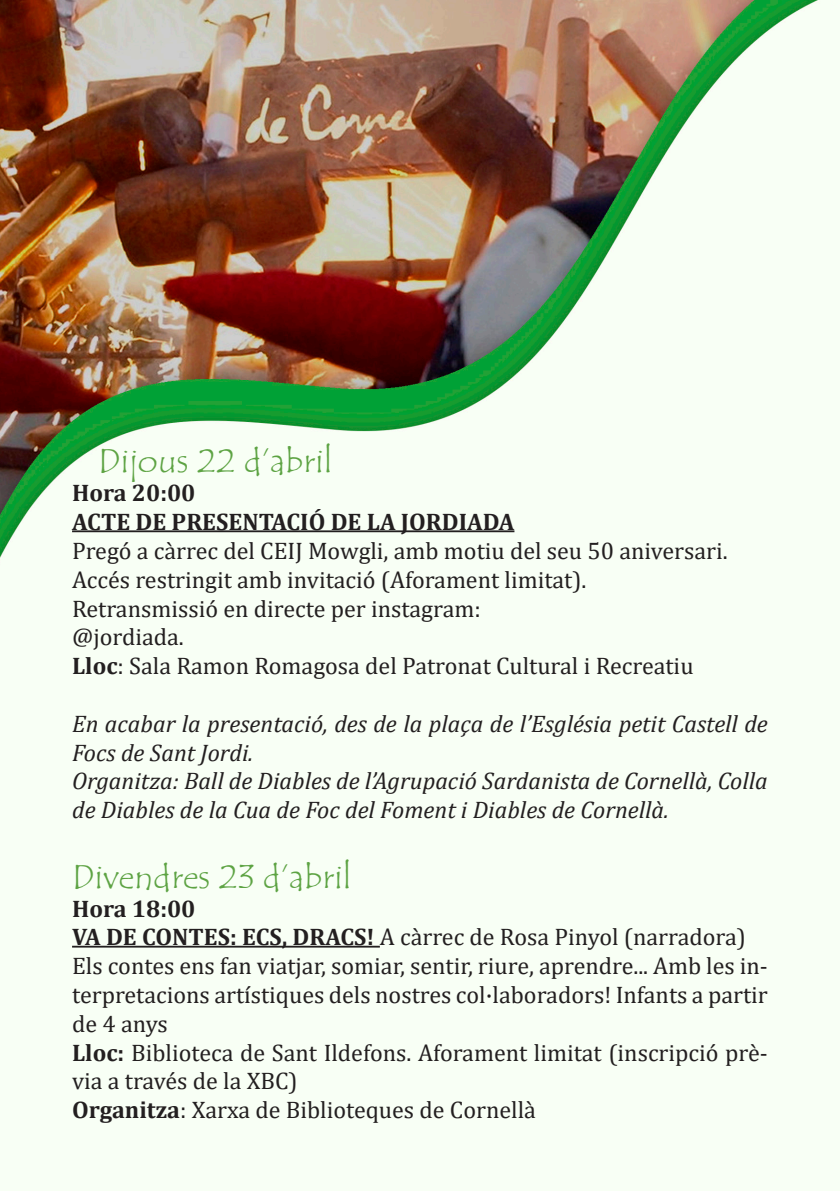
<style>
.page{position:relative;width:840px;height:1191px;background:#fff}
.page>*{position:absolute;margin:0;border:0;box-sizing:border-box;transform-origin:0 0}
.t1{font:34px "Tempus Sans ITC";color:#5da343}
.t2{font:24px/28.8px "Cambria";color:#231f20;text-align:justify}
.t3{font:italic 24px/28.8px "Cambria";color:#231f20}
.t4{font:700 24px "Cambria";color:#231f20}
.s1{font-weight:700}
</style>
<div class="page">
<img style="left:0;top:0;width:821px;height:948px">
<hr style="left:72px;top:530px;width:442px;height:2px;background:#231f20">
<hr style="left:72px;top:945px;width:307px;height:2px;background:#231f20">
<p class="t1" style="left:98px;top:440px;width:236px">Dijous 22 d’abril</p>
<p class="t4" style="left:72px;top:476px;width:125px">Hora 20:00</p>
<p class="t4" style="left:72px;top:505px;width:443px">ACTE DE PRESENTACIÓ DE LA JORDIADA</p>
<p class="t2" style="left:72px;top:536px;width:656px">Pregó a càrrec del CEIJ Mowgli, amb motiu del seu 50 aniversari.</p>
<p class="t2" style="left:72px;top:565px;width:515px">Accés restringit amb invitació (Aforament limitat).</p>
<p class="t2" style="left:72px;top:594px;width:410px">Retransmissió en directe per instagram:</p>
<p class="t2" style="left:72px;top:622px;width:113px">@jordiada.</p>
<p class="t2" style="left:72px;top:651px;width:622px"><span class="s1">Lloc</span>: Sala Ramon Romagosa del Patronat Cultural i Recreatiu</p>
<p class="t3" style="left:72px;top:708px;width:697px">En acabar la presentació, des de la plaça de l’Església petit Castell de<br>Focs de Sant Jordi.</p>
<p class="t3" style="left:72px;top:765px;width:697px">Organitza: Ball de Diables de l’Agrupació Sardanista de Cornellà, Colla de Diables de la Cua de Foc del Foment i Diables de Cornellà.</p>
<p class="t1" style="left:72px;top:855px;width:281px">Divendres 23 d’abril</p>
<p class="t4" style="left:72px;top:891px;width:125px">Hora 18:00</p>
<p class="t2" style="left:72px;top:922px;width:675px"><span class="s1">VA DE CONTES: ECS, DRACS!</span> A càrrec de Rosa Pinyol (narradora)</p>
<p class="t2" style="left:72px;top:951px;width:697px">Els contes ens fan viatjar, somiar, sentir, riure, aprendre... Amb les in&shy;terpretacions artístiques dels nostres col·laboradors! Infants a partir de 4 anys</p>
<p class="t2" style="left:72px;top:1038px;width:697px"><span class="s1">Lloc:</span> Biblioteca de Sant Ildefons. Aforament limitat (inscripció prè&shy;via a través de la XBC)</p>
<p class="t2" style="left:72px;top:1095px;width:465px"><span class="s1">Organitza</span>: Xarxa de Biblioteques de Cornellà</p>
</div>
